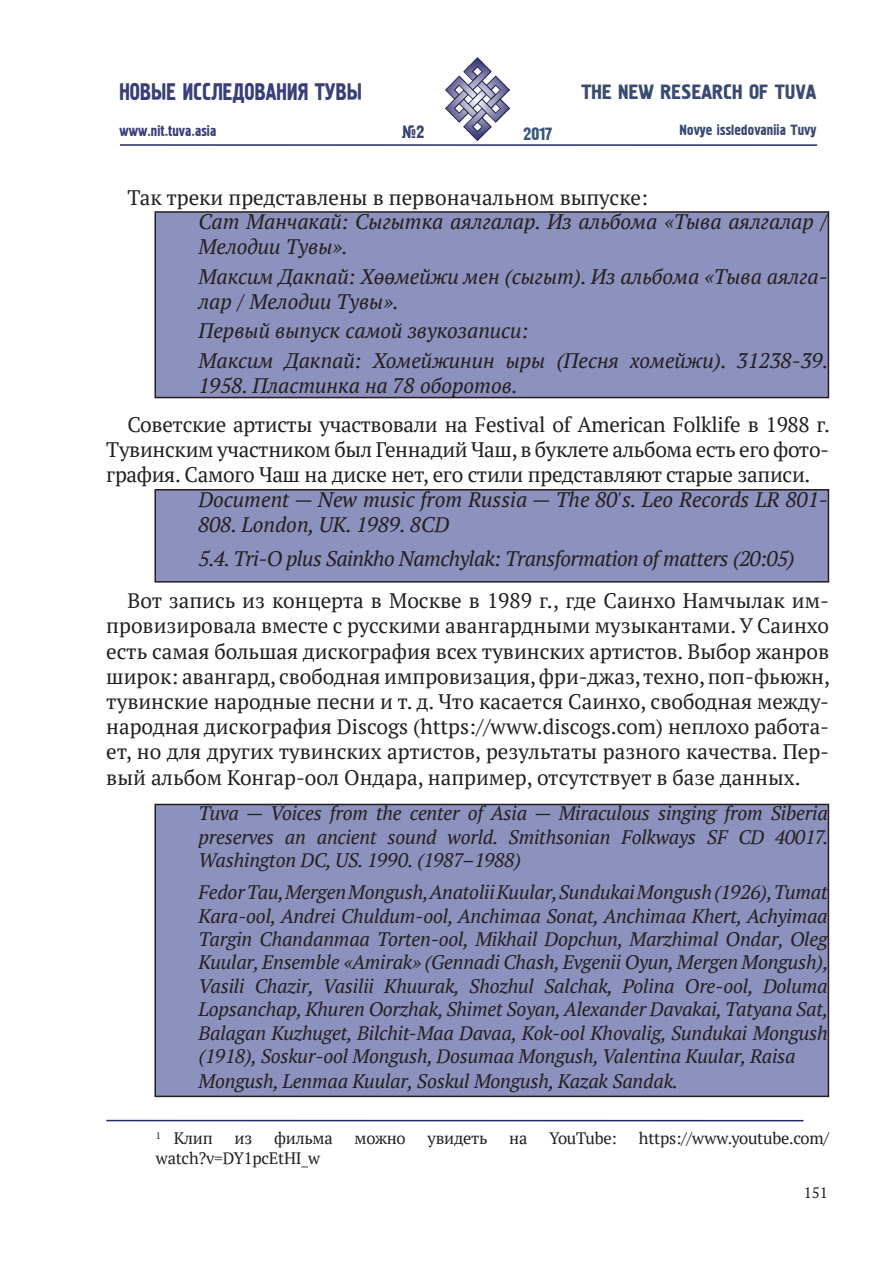
<style>
.page{position:relative;width:893px;height:1263px;background:#fff}
.page>*{position:absolute;margin:0;border:0;box-sizing:border-box;transform-origin:0 0}
.t1{font:24.3px "Pollock 1 CTT";color:#3a3f78;scale:.86 1}
.t2{font:21px/25.2px "PT Serif";color:#231f20;text-align:justify}
.t3{font:italic 21px/25.2px "PT Serif";color:#231f20}
.t4{font:italic 21px "PT Serif";letter-spacing:-.025em;color:#231f20}
.t5{font:21px "Pollock 1 CTT";color:#3a4a71}
.t6{font:italic 19.5px/23.4px "PT Serif";letter-spacing:-.01em;color:#231f20;text-align:justify}
.t7{font:18px "Pollock 1 CTT";color:#3a567d}
.t8{font:18px "Pollock 1 CTT";color:#3a4370}
.t9{font:16.5px "PT Serif";letter-spacing:-.015em;color:#231f20}
.t10{font:15px "Pollock 1 CTT";color:#3a4a71}
.t11{font:15px "Pollock 1 CTT";color:#3a3f78}
.t12{font:15px "PT Serif";color:#231f20}
</style>
<div class="page">
<hr style="left:120px;top:144px;width:697px;height:2px;background:#232965">
<svg style="left:120px;top:144px;width:244px;height:2px"></svg>
<img style="left:445px;top:58px;width:65px;height:82px">
<hr style="left:106px;top:1120px;width:697px;height:1px;background:#232965">
<div style="left:155px;top:212px;width:673px;height:186px;background:#8d91bd"></div>
<div style="left:154px;top:211px;width:675px;height:187px;border:2px solid #231f20"></div>
<div style="left:155px;top:490px;width:673px;height:92px;background:#8d91bd"></div>
<div style="left:154px;top:489px;width:675px;height:94px;border:2px solid #231f20"></div>
<div style="left:155px;top:804px;width:673px;height:292px;background:#8d91bd"></div>
<div style="left:154px;top:804px;width:675px;height:293px;border:2px solid #231f20"></div>
<p class="t1" style="left:119px;top:78px;width:284px">Новые исследования Тувы</p>
<p class="t11" style="left:119px;top:123px;width:98px">www.nit.tuva.asia</p>
<p class="t8" style="left:401px;top:122px;width:24px">№2</p>
<p class="t7" style="left:523px;top:123px;width:31px">2017</p>
<p class="t5" style="left:581px;top:80px;width:91px">The New research</p>
<p class="t5" style="left:749px;top:80px;width:47px">of Tuva</p>
<p class="t10" style="left:680px;top:121px;width:138px">Novye issledovaniia Tuvy</p>
<p class="t2" style="left:128px;top:185px;width:522px">Так треки представлены в первоначальном выпуске:</p>
<p class="t3" style="left:199px;top:209px;width:631px">Сат Манчакай: Сыгытка аялгалар. Из альбома «Тыва аялгалар /<br>Мелодии Тувы».</p>
<p class="t3" style="left:199px;top:264px;width:631px">Максим Дакпай: Хөөмейжи мен (сыгыт). Из альбома «Тыва аялга&shy;лар / Мелодии Тувы».</p>
<p class="t3" style="left:199px;top:318px;width:331px">Первый выпуск самой звукозаписи:</p>
<p class="t3" style="left:199px;top:348px;width:631px">Максим Дакпай: Хомейжинин ыры (Песня хомейжи). 31238-39.<br>1958. Пластинка на 78 оборотов.</p>
<p class="t2" style="left:106px;top:411px;width:725px;text-indent:21px">Советские артисты участвовали на Festival of American Folklife в 1988 г.<br>Тувинским участником был Геннадий Чаш, в буклете альбома есть его фото&shy;графия. Самого Чаш на диске нет, его стили представляют старые записи.</p>
<p class="t3" style="left:199px;top:487px;width:631px">Document — New music from Russia — The 80's. Leo Records LR 801-<br>808. London, UK. 1989. 8CD</p>
<p class="t4" style="left:199px;top:545px;width:598px">5.4. Tri-O plus Sainkho Namchylak: Transformation of matters (20:05)</p>
<p class="t2" style="left:106px;top:588px;width:725px;text-indent:21px">Вот запись из концерта в Москве в 1989 г., где Саинхо Намчылак им&shy;провизировала вместе с русскими авангардными музыкантами. У Саинхо есть самая большая дискография всех тувинских артистов. Выбор жанров широк: авангард, свободная импровизация, фри-джаз, техно, поп-фьюжн, тувинские народные песни и т. д. Что касается Саинхо, свободная между&shy;народная дискография Discogs (https://www.discogs.com) неплохо работа&shy;ет, но для других тувинских артистов, результаты разного качества. Пер&shy;вый альбом Конгар-оол Ондара, например, отсутствует в базе данных.</p>
<p class="t6" style="left:199px;top:802px;width:631px">Tuva — Voices from the center of Asia — Miraculous singing from Siberia preserves an ancient sound world. Smithsonian Folkways SF CD 40017.<br>Washington DC, US. 1990. (1987–1988)</p>
<p class="t6" style="left:199px;top:880px;width:631px">Fedor Tau, Mergen Mongush, Anatolii Kuular, Sundukai Mongush (1926), Tumat Kara-ool, Andrei Chuldum-ool, Anchimaa Sonat, Anchimaa Khert, Achyimaa Targin Chandanmaa Torten-ool, Mikhail Dopchun, Marzhimal Ondar, Oleg Kuular, Ensemble «Amirak» (Gennadi Chash, Evgenii Oyun, Mergen Mongush), Vasili Chazir, Vasilii Khuurak, Shozhul Salchak, Polina Ore-ool, Doluma Lopsanchap, Khuren Oorzhak, Shimet Soyan, Alexander Davakai, Tatyana Sat, Balagan Kuzhuget, Bilchit-Maa Davaa, Kok-ool Khovalig, Sundukai Mongush (1918), Soskur-ool Mongush, Dosumaa Mongush, Valentina Kuular, Raisa</p>
<p class="t6" style="left:199px;top:1069px;width:481px">Mongush, Lenmaa Kuular, Soskul Mongush, Kazak Sandak.</p>
<p class="t9" style="left:156px;top:1127px;width:58px"><sup>1</sup> Клип</p>
<p class="t9" style="left:235px;top:1127px;width:19px">из</p>
<p class="t9" style="left:274px;top:1127px;width:60px">фильма</p>
<p class="t9" style="left:355px;top:1127px;width:53px">можно</p>
<p class="t9" style="left:428px;top:1127px;width:61px">увидеть</p>
<p class="t9" style="left:509px;top:1127px;width:20px">на</p>
<p class="t9" style="left:549px;top:1127px;width:69px">YouTube:</p>
<p class="t9" style="left:639px;top:1127px;width:192px">https://www.youtube.com/</p>
<p class="t9" style="left:156px;top:1147px;width:166px">watch?v=DY1pcEtHI_w</p>
<p class="t12" style="left:804px;top:1183px;width:25px">151</p>
</div>
